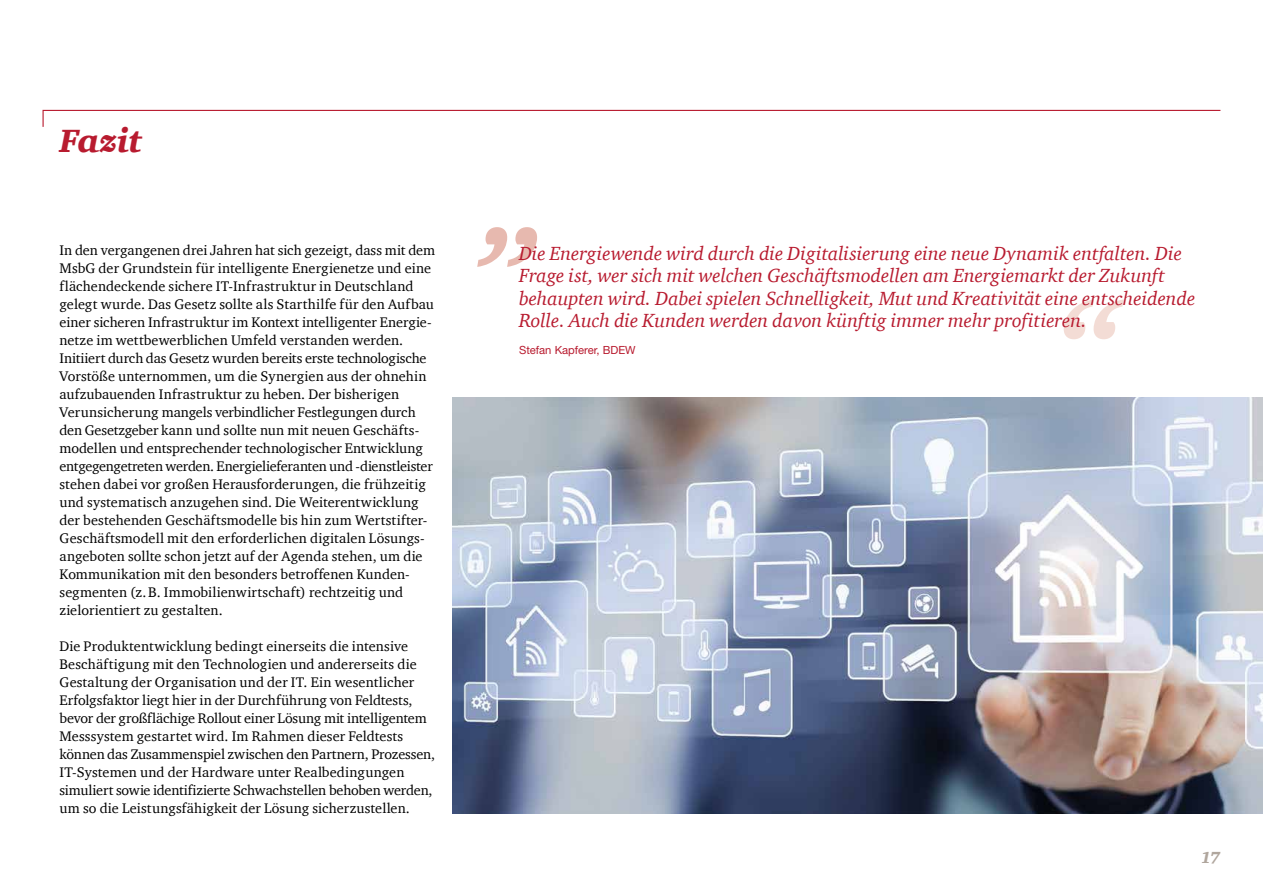
<style>
.page{position:relative;width:1263px;height:893px;background:#fff}
.page>*{position:absolute;margin:0;border:0;box-sizing:border-box;transform-origin:0 0}
.t1{font:italic 900 33px "Charter ITC Com";letter-spacing:-.005em;color:#b81b2f}
.t2{font:italic 19.5px/22.5px "Charter ITC Com";color:#b81b2f}
.t3{font:italic 900 16.5px "Charter ITC Com";color:#b0a69d}
.t4{font:14.25px/18px "Charter ITC Com";color:#000}
.t5{font:11.25px "Helvetica Neue LT";color:#b81b2f}
</style>
<div class="page">
<svg style="left:42px;top:109px;width:1179px;height:18px"></svg>
<img style="left:452px;top:397px;width:811px;height:416px">
<svg style="left:477px;top:227px;width:60px;height:40px"></svg>
<svg style="left:1064px;top:300px;width:59px;height:39px"></svg>
<h1 class="t1" style="left:60px;top:120px;width:84px">Fazit</h1>
<p class="t4" style="left:60px;top:241px;width:377px">In den vergangenen drei Jahren hat sich gezeigt, dass mit dem MsbG der Grundstein für intelligente Energienetze und eine flächendeckende sichere IT-Infrastruktur in Deutschland gelegt wurde. Das Gesetz sollte als Starthilfe für den Aufbau einer sicheren Infrastruktur im Kontext intelligenter Energie&shy;netze im wettbewerblichen Umfeld verstanden werden.<br>Initiiert durch das Gesetz wurden bereits erste technologische Vorstöße unternommen, um die Synergien aus der ohnehin aufzubauenden Infrastruktur zu heben. Der bisherigen Verunsicherung mangels verbindlicher Festlegungen durch den Gesetzgeber kann und sollte nun mit neuen Geschäfts&shy;modellen und entsprechender technologischer Entwicklung entgegengetreten werden. Energielieferanten und -dienstleister stehen dabei vor großen Herausforderungen, die frühzeitig und systematisch anzugehen sind. Die Weiterentwicklung der bestehenden Geschäftsmodelle bis hin zum Wertstifter-Geschäftsmodell mit den erforderlichen digitalen Lösungs&shy;angeboten sollte schon jetzt auf der Agenda stehen, um die Kommunikation mit den besonders betroffenen Kunden&shy;segmenten (z.B. Immobilienwirtschaft) rechtzeitig und zielorientiert zu gestalten.</p>
<p class="t4" style="left:60px;top:637px;width:377px">Die Produktentwicklung bedingt einerseits die intensive Beschäftigung mit den Technologien und andererseits die Gestaltung der Organisation und der IT. Ein wesentlicher Erfolgsfaktor liegt hier in der Durchführung von Feldtests, bevor der großflächige Rollout einer Lösung mit intelligentem Messsystem gestartet wird. Im Rahmen dieser Feldtests können das Zusammenspiel zwischen den Partnern, Prozessen, IT-Systemen und der Hardware unter Realbedingungen simuliert sowie identifizierte Schwachstellen behoben werden, um so die Leistungsfähigkeit der Lösung sicherzustellen.</p>
<p class="t2" style="left:519px;top:242px;width:678px">Die Energiewende wird durch die Digitalisierung eine neue Dynamik entfalten. Die Frage ist, wer sich mit welchen Geschäftsmodellen am Energiemarkt der Zukunft behaupten wird. Dabei spielen Schnelligkeit, Mut und Kreativität eine entscheidende Rolle. Auch die Kunden werden davon künftig immer mehr profitieren.</p>
<p class="t5" style="left:519px;top:343px;width:118px">Stefan Kapferer, BDEW</p>
<p class="t3" style="left:1201px;top:847px;width:21px">17</p>
</div>
